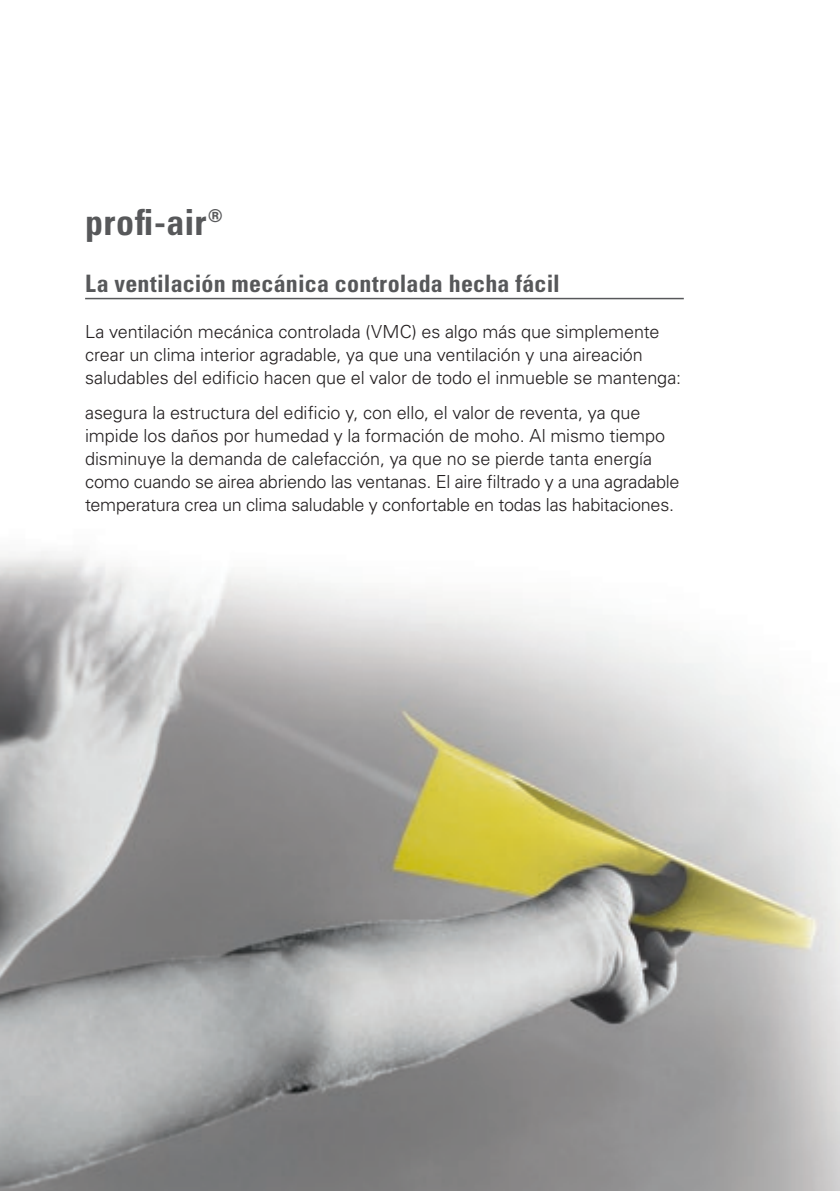
<style>
.page{position:relative;width:840px;height:1191px;background:#fff}
.page>*{position:absolute;margin:0;border:0;box-sizing:border-box;transform-origin:0 0}
.t1{font:700 condensed 36px "Univers LT Pro";letter-spacing:.01em;color:#57585a}
.t2{font:700 condensed 24px "Univers LT Pro";letter-spacing:.01em;color:#57585a}
.t3{font:300 18px/23px "Univers LT Pro 45";letter-spacing:-.005em;color:#231f20}
</style>
<div class="page">
<img style="left:0;top:551px;width:839px;height:640px">
<hr style="left:85px;top:298px;width:598px;height:1px;background:#57585a">
<h1 class="t1" style="left:85px;top:200px;width:139px">profi-air®</h1>
<h2 class="t2" style="left:85px;top:269px;width:476px">La ventilación mecánica controlada hecha fácil</h2>
<p class="t3" style="left:85px;top:320px;width:597px">La ventilación mecánica controlada (VMC) es algo más que simplemente crear un clima interior agradable, ya que una ventilación y una aireación saludables del edificio hacen que el valor de todo el inmueble se mantenga:</p>
<p class="t3" style="left:85px;top:400px;width:595px">asegura la estructura del edificio y, con ello, el valor de reventa, ya que impide los daños por humedad y la formación de moho. Al mismo tiempo disminuye la demanda de calefacción, ya que no se pierde tanta energía como cuando se airea abriendo las ventanas. El aire filtrado y a una agradable temperatura crea un clima saludable y confortable en todas las habitaciones.</p>
</div>
